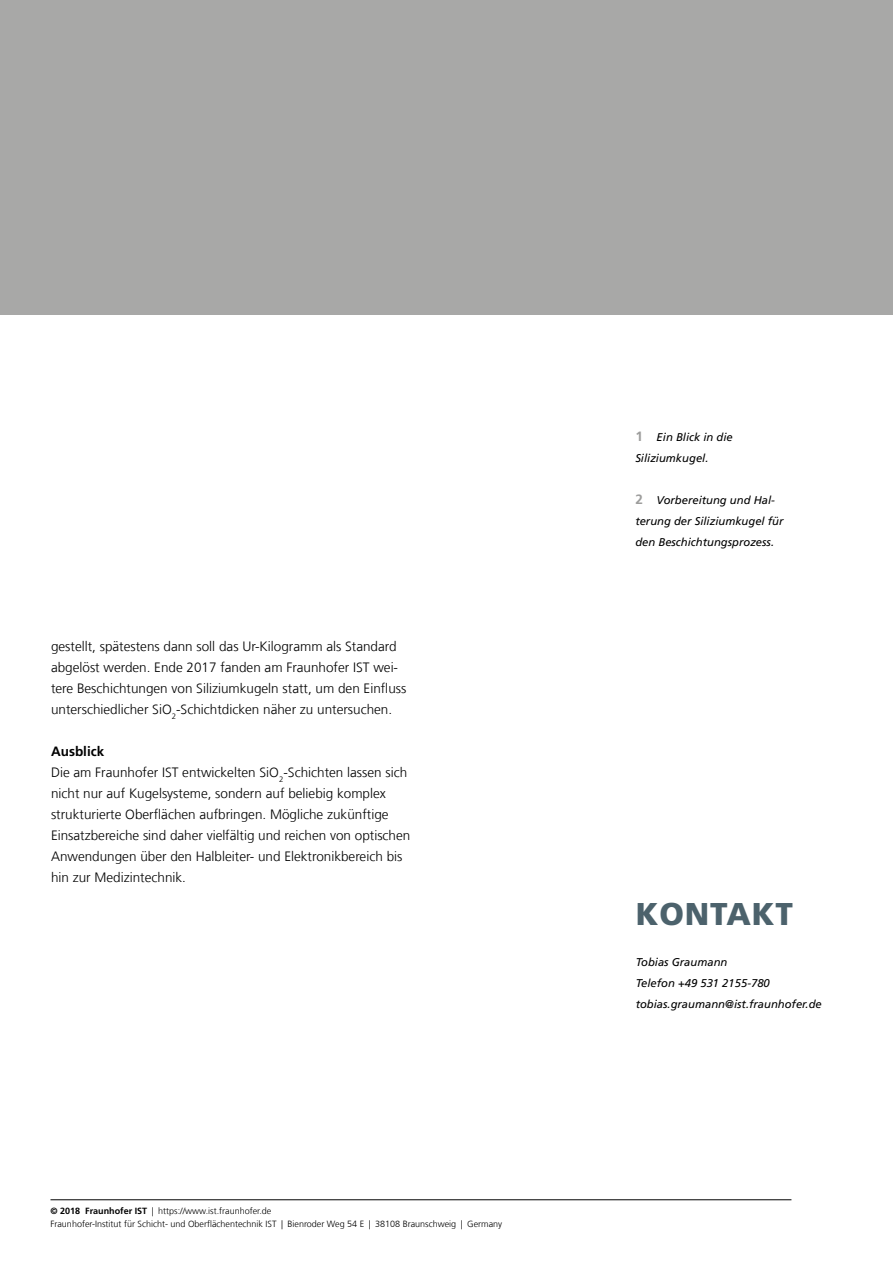
<style>
.page{position:relative;width:893px;height:1263px;background:#fff}
.page>*{position:absolute;margin:0;border:0;box-sizing:border-box;transform-origin:0 0}
.t1{font:900 31.5px "Frutiger LT Com";letter-spacing:.03em;color:#4c626c}
.t2{font:300 13.5px/21px "Frutiger LT Com";color:#000}
.t3{font:italic 11.25px/21px "Frutiger LT Com";color:#000}
.t4{font:300 9px/13.5px "Frutiger LT Com";color:#000}
.s1{font-weight:700}
.s2{font-weight:700;font-style:normal;font-size:13.5px;color:#9d9d9c}
</style>
<div class="page">
<div style="left:0;top:0;width:893px;height:315px;background:#a8a8a7"></div>
<hr style="left:50px;top:1199px;width:741px;height:1px;background:#000">
<p class="t2" style="left:51px;top:636px;width:357px">gestellt, spätestens dann soll das Ur-Kilogramm als Standard abgelöst werden. Ende 2017 fanden am Fraunhofer IST wei&shy;tere Beschichtungen von Siliziumkugeln statt, um den Einfluss unterschiedlicher SiO<sub>2</sub>-Schichtdicken näher zu untersuchen.</p>
<p class="t2" style="left:51px;top:741px;width:361px"><span class="s1">Ausblick<br></span>Die am Fraunhofer IST entwickelten SiO<sub>2</sub>-Schichten lassen sich nicht nur auf Kugelsysteme, sondern auf beliebig komplex strukturierte Oberflächen aufbringen. Mögliche zukünftige Einsatzbereiche sind daher vielfältig und reichen von optischen Anwendungen über den Halbleiter- und Elektronikbereich bis hin zur Medizintechnik.</p>
<p class="t4" style="left:50px;top:1204px;width:453px"><span class="s1">© 2018 Fraunhofer IST</span> | https://www.ist.fraunhofer.de<br>Fraunhofer-Institut für Schicht- und Oberflächentechnik IST | Bienroder Weg 54 E | 38108 Braunschweig | Germany</p>
<p class="t3" style="left:635px;top:427px;width:99px"><span class="s2">1</span> Ein Blick in die<br>Siliziumkugel.</p>
<p class="t3" style="left:635px;top:490px;width:150px"><span class="s2">2</span> Vorbereitung und Hal&shy;terung der Siliziumkugel für den Beschichtungsprozess.</p>
<h1 class="t1" style="left:636px;top:895px;width:159px">KONTAKT</h1>
<p class="t3" style="left:636px;top:952px;width:188px">Tobias Graumann<br>Telefon +49 531 2155-780 tobias.graumann@ist.fraunhofer.de</p>
</div>
